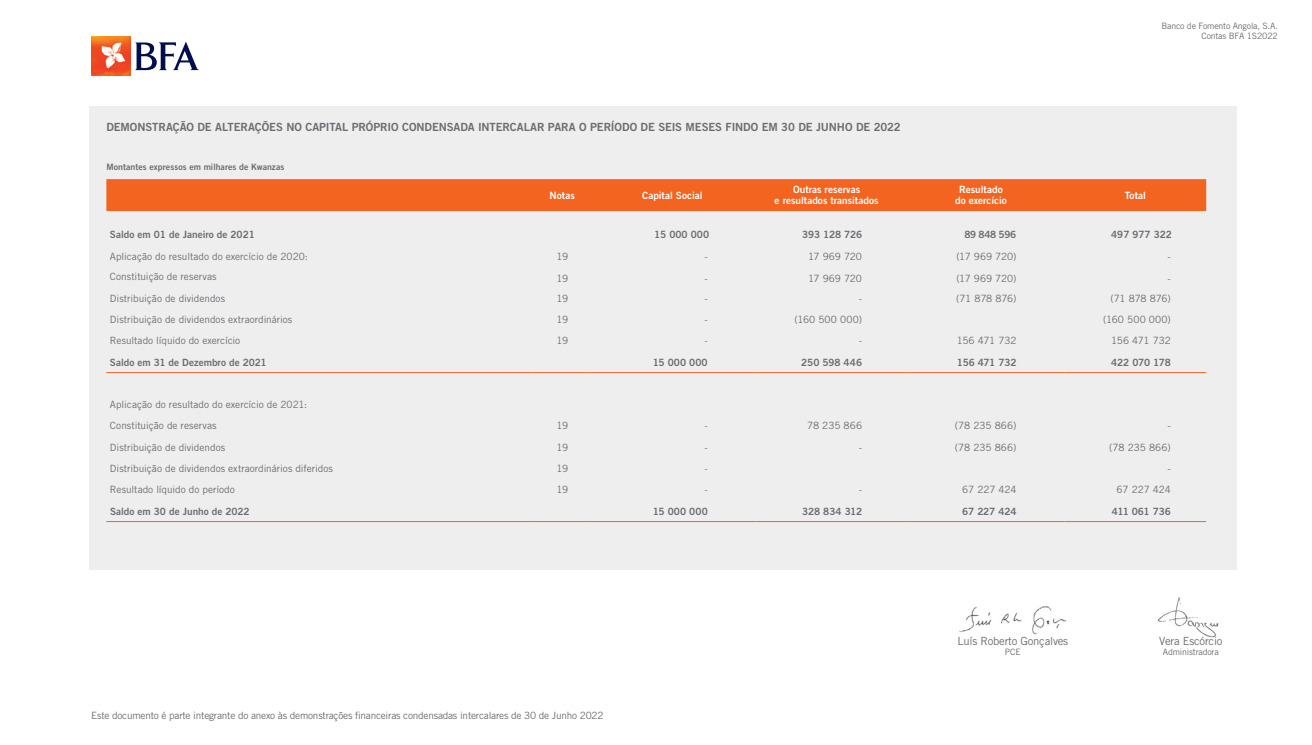
<style>
.page{position:relative;width:1312px;height:745px;background:#fff}
.page>*{position:absolute;margin:0;border:0;box-sizing:border-box;transform-origin:0 0}
.t1{font:11.25px "Trade Gothic LT Std Bd 2";letter-spacing:-.01em;color:#6c6d70}
.t2{font:11.25px "Trade Gothic LT Std";letter-spacing:-.02em;color:#6c6d70}
.t3{font:10px/20px "Trade Gothic LT Std";letter-spacing:-.005em;color:#6c6d70}
.t4{font:10px "Trade Gothic LT Std Bd 2";letter-spacing:-.005em;color:#6c6d70}
.t5{font:10px/11.2px "Trade Gothic LT Std Bd 2";color:#fff;text-align:center}
.t6{font:10px "Trade Gothic LT Std";letter-spacing:-.025em;color:#6c6d70}
.t7{font:10px "Trade Gothic LT Std";letter-spacing:.02em;color:#6c6d70}
.t8{font:10px "Trade Gothic LT Std";letter-spacing:.015em;color:#6c6d70}
.t9{font:10px "Trade Gothic LT Std Bd 2";letter-spacing:-.025em;color:#6c6d70}
.t10{font:10px "Trade Gothic LT Std Bd 2";letter-spacing:-.03em;color:#6c6d70}
.t11{font:8.75px/10.5px "Trade Gothic LT Std";letter-spacing:-.02em;color:#6c6d70;text-align:right}
.t12{font:8.75px "Trade Gothic LT Std Bd 2";letter-spacing:.005em;color:#6c6d70}
</style>
<div class="page">
<div style="left:89px;top:106px;width:1147px;height:463px;background:#eeeeef"></div>
<div style="left:106px;top:179px;width:1099px;height:32px;background:#f36421"></div>
<hr style="left:106px;top:372px;width:425px;height:1px;background:#f36421">
<hr style="left:531px;top:372px;width:57px;height:1px;background:#f36421">
<hr style="left:588px;top:372px;width:167px;height:1px;background:#f36421">
<hr style="left:755px;top:372px;width:151px;height:1px;background:#f36421">
<hr style="left:906px;top:372px;width:158px;height:1px;background:#f36421">
<hr style="left:1064px;top:372px;width:141px;height:1px;background:#f36421">
<hr style="left:106px;top:521px;width:425px;height:1px;background:#f36421">
<hr style="left:531px;top:521px;width:57px;height:1px;background:#f36421">
<hr style="left:588px;top:521px;width:167px;height:1px;background:#f36421">
<hr style="left:755px;top:521px;width:151px;height:1px;background:#f36421">
<hr style="left:906px;top:521px;width:158px;height:1px;background:#f36421">
<hr style="left:1064px;top:521px;width:141px;height:1px;background:#f36421">
<img style="left:91px;top:36px;width:40px;height:40px">
<svg style="left:135px;top:42px;width:64px;height:28px"></svg>
<img style="left:1157px;top:597px;width:62px;height:41px">
<img style="left:959px;top:606px;width:108px;height:27px">
<p class="t11" style="left:1161px;top:20px;width:118px">Banco de Fomento Angola, S.A.<br>Contas BFA 1S2022</p>
<p class="t1" style="left:106px;top:119px;width:795px">DEMONSTRAÇÃO DE ALTERAÇÕES NO CAPITAL PRÓPRIO CONDENSADA INTERCALAR PARA O PERÍODO DE SEIS MESES FINDO EM 30 DE JUNHO DE 2022</p>
<p class="t12" style="left:106px;top:161px;width:179px">Montantes expressos em milhares de Kwanzas</p>
<p class="t5" style="left:549px;top:189px;width:27px">Notas</p>
<p class="t5" style="left:642px;top:189px;width:62px">Capital Social</p>
<p class="t5" style="left:774px;top:184px;width:105px">Outras reservas<br>e resultados transitados</p>
<p class="t5" style="left:954px;top:184px;width:53px">Resultado do exercício</p>
<p class="t5" style="left:1124px;top:189px;width:23px">Total</p>
<p class="t4" style="left:802px;top:228px;width:61px">393 128 726</p>
<p class="t4" style="left:964px;top:228px;width:53px">89 848 596</p>
<p class="t4" style="left:1110px;top:228px;width:62px">497 977 322</p>
<p class="t4" style="left:110px;top:228px;width:146px">Saldo em 01 de Janeiro de 2021</p>
<p class="t4" style="left:654px;top:228px;width:56px">15 000 000</p>
<p class="t3" style="left:556px;top:246px;width:13px">19</p>
<p class="t3" style="left:704px;top:246px;width:5px">-</p>
<p class="t3" style="left:807px;top:246px;width:55px">17 969 720</p>
<p class="t3" style="left:956px;top:246px;width:62px">(17 969 720)</p>
<p class="t3" style="left:1167px;top:246px;width:5px">-</p>
<p class="t3" style="left:110px;top:288px;width:117px">Distribuição de dividendos</p>
<p class="t3" style="left:556px;top:288px;width:13px">19</p>
<p class="t3" style="left:704px;top:288px;width:5px">-</p>
<p class="t3" style="left:858px;top:288px;width:5px">-</p>
<p class="t3" style="left:955px;top:288px;width:62px">(71 878 876)</p>
<p class="t3" style="left:1110px;top:288px;width:62px">(71 878 876)</p>
<p class="t3" style="left:110px;top:309px;width:184px">Distribuição de dividendos extraordinários</p>
<p class="t3" style="left:556px;top:309px;width:13px">19</p>
<p class="t3" style="left:704px;top:309px;width:5px">-</p>
<p class="t7" style="left:794px;top:313px;width:69px">(160 500 000)</p>
<p class="t8" style="left:1102px;top:313px;width:69px">(160 500 000)</p>
<p class="t3" style="left:110px;top:330px;width:132px">Resultado líquido do exercício</p>
<p class="t3" style="left:556px;top:330px;width:13px">19</p>
<p class="t3" style="left:704px;top:330px;width:5px">-</p>
<p class="t3" style="left:858px;top:330px;width:5px">-</p>
<p class="t6" style="left:956px;top:334px;width:61px">156 471 732</p>
<p class="t6" style="left:1110px;top:334px;width:61px">156 471 732</p>
<p class="t4" style="left:110px;top:355px;width:158px">Saldo em 31 de Dezembro de 2021</p>
<p class="t4" style="left:652px;top:355px;width:56px">15 000 000</p>
<p class="t4" style="left:801px;top:355px;width:62px">250 598 446</p>
<p class="t9" style="left:956px;top:355px;width:61px">156 471 732</p>
<p class="t4" style="left:1110px;top:355px;width:61px">422 070 178</p>
<p class="t3" style="left:110px;top:246px;width:199px">Aplicação do resultado do exercício de 2020:<br>Constituição de reservas</p>
<p class="t3" style="left:556px;top:268px;width:13px">19</p>
<p class="t3" style="left:704px;top:268px;width:5px">-</p>
<p class="t3" style="left:807px;top:268px;width:55px">17 969 720</p>
<p class="t3" style="left:956px;top:268px;width:62px">(17 969 720)</p>
<p class="t3" style="left:1167px;top:268px;width:5px">-</p>
<p class="t3" style="left:110px;top:393px;width:199px;line-height:21.2px">Aplicação do resultado do exercício de 2021:<br>Constituição de reservas</p>
<p class="t3" style="left:556px;top:415px;width:13px">19</p>
<p class="t3" style="left:704px;top:415px;width:5px">-</p>
<p class="t3" style="left:807px;top:415px;width:56px">78 235 866</p>
<p class="t3" style="left:954px;top:415px;width:63px">(78 235 866)</p>
<p class="t3" style="left:1167px;top:415px;width:5px">-</p>
<p class="t3" style="left:110px;top:436px;width:117px">Distribuição de dividendos</p>
<p class="t3" style="left:556px;top:436px;width:13px">19</p>
<p class="t3" style="left:954px;top:436px;width:63px">(78 235 866)</p>
<p class="t3" style="left:1108px;top:436px;width:63px">(78 235 866)</p>
<p class="t3" style="left:110px;top:458px;width:224px">Distribuição de dividendos extraordinários diferidos</p>
<p class="t3" style="left:556px;top:458px;width:13px">19</p>
<p class="t3" style="left:704px;top:458px;width:5px">-</p>
<p class="t3" style="left:1167px;top:458px;width:5px">-</p>
<p class="t3" style="left:110px;top:479px;width:126px">Resultado líquido do período</p>
<p class="t3" style="left:556px;top:479px;width:13px">19</p>
<p class="t3" style="left:704px;top:479px;width:5px">-</p>
<p class="t3" style="left:858px;top:479px;width:5px">-</p>
<p class="t3" style="left:961px;top:479px;width:56px">67 227 424</p>
<p class="t3" style="left:1116px;top:479px;width:56px">67 227 424</p>
<p class="t4" style="left:110px;top:504px;width:141px">Saldo em 30 de Junho de 2022</p>
<p class="t4" style="left:652px;top:504px;width:56px">15 000 000</p>
<p class="t4" style="left:802px;top:504px;width:61px">328 834 312</p>
<p class="t4" style="left:962px;top:504px;width:56px">67 227 424</p>
<p class="t10" style="left:1111px;top:504px;width:60px">411 061 736</p>
<p class="t3" style="left:91px;top:704px;width:514px">Este documento é parte integrante do anexo às demonstrações financeiras condensadas intercalares de 30 de Junho 2022</p>
<p class="t2" style="left:957px;top:633px;width:112px">Luís Roberto Gonçalves</p>
<p class="t11" style="left:1004px;top:646px;width:17px">PCE</p>
<p class="t2" style="left:1158px;top:633px;width:65px">Vera Escórcio</p>
<p class="t11" style="left:1162px;top:646px;width:57px">Administradora</p>
</div>
